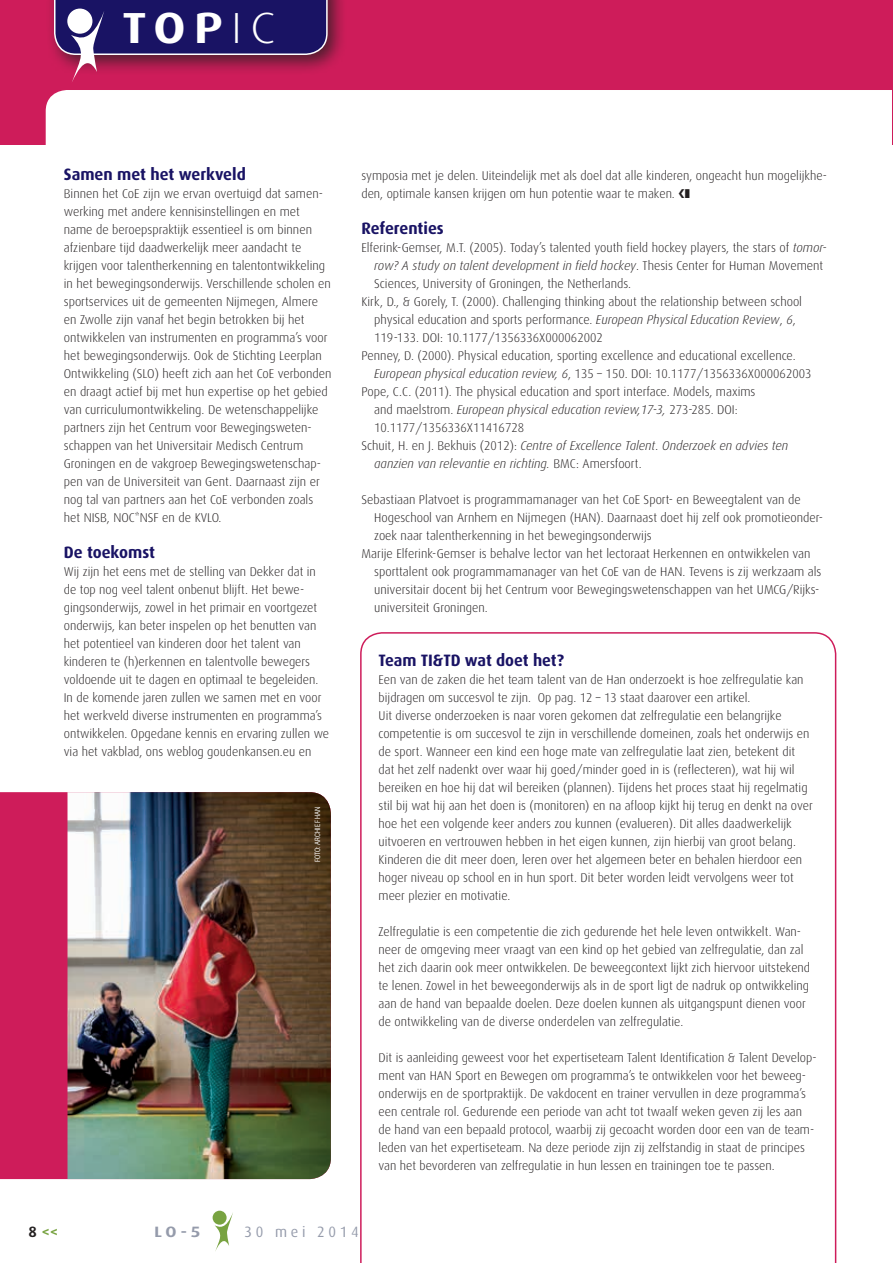
<style>
.page{position:relative;width:893px;height:1263px;background:#fff}
.page>*{position:absolute;margin:0;border:0;box-sizing:border-box;transform-origin:0 0}
.t1{font:700 43.5px "Dax Wide";color:#fff}
.t2{font:700 16.5px "Dax";color:#191364}
.t3{font:15px "Dax";letter-spacing:.26em;color:#959bab;scale:.96 1}
.t4{font:700 15px "Dax Wide";color:#959bab}
.t5{font:700 15px "Dax";color:#78a341}
.t6{font:300 12.75px/18px "Dax";color:#231f20}
.t7{font:italic 300 12.75px "Dax";color:#231f20}
.t8{font:7.5px "Imago";letter-spacing:.025em;color:#fff;scale:.8 1}
.s1{font-weight:300}
.s2{font-style:italic}
.s3{font-style:normal}
.s4{color:#231f20}
</style>
<div class="page">
<div style="left:0;top:0;width:893px;height:144px;background:#ce1c5a"></div>
<div style="left:46px;top:0;width:302px;height:75px;background:#231f20;opacity:.75"></div>
<svg style="left:54px;top:0;width:274px;height:82px"></svg>
<div style="left:46px;top:90px;width:846px;height:54px;background:#fff"></div>
<div style="left:0;top:792px;width:68px;height:387px;background:#ce1c5a"></div>
<img style="left:68px;top:792px;width:263px;height:387px">
<svg style="left:360px;top:632px;width:476px;height:631px"></svg>
<div style="left:213px;top:1211px;width:14px;height:14px;background:#78a341;border-radius:50%"></div>
<svg style="left:215px;top:1212px;width:18px;height:39px"></svg>
<h1 class="t1" style="left:122px;top:3px;width:130px">TOP<span class="s1">ic</span></h1>
<p class="t2" style="left:64px;top:165px;width:184px">Samen met het werkveld</p>
<p class="t6" style="left:64px;top:185px;width:269px">Binnen het CoE zijn we ervan overtuigd dat samen&shy;werking met andere kennisinstellingen en met name de beroepspraktijk essentieel is om binnen afzienbare tijd daadwerkelijk meer aandacht te krijgen voor talentherkenning en talentontwikkeling in het bewegingsonderwijs. Verschillende scholen en sportservices uit de gemeenten Nijmegen, Almere en Zwolle zijn vanaf het begin betrokken bij het ontwikkelen van instrumenten en programma’s voor het bewegingsonderwijs. Ook de Stichting Leerplan Ontwikkeling (SLO) heeft zich aan het CoE verbonden en draagt actief bij met hun expertise op het gebied van curriculumontwikkeling. De wetenschappelijke partners zijn het Centrum voor Bewegingsweten&shy;schappen van het Universitair Medisch Centrum Groningen en de vakgroep Bewegingswetenschap&shy;pen van de Universiteit van Gent. Daarnaast zijn er nog tal van partners aan het CoE verbonden zoals het NISB, NOC*NSF en de KVLO</p>
<p class="t6" style="left:219px;top:509px;width:4px">.</p>
<p class="t2" style="left:64px;top:543px;width:93px">De toekomst</p>
<p class="t6" style="left:64px;top:563px;width:267px">Wij zijn het eens met de stelling van Dekker dat in de top nog veel talent onbenut blijft. Het bewe&shy;gingsonderwijs, zowel in het primair en voortgezet onderwijs, kan beter inspelen op het benutten van het potentieel van kinderen door het talent van kinderen te (h)erkennen en talentvolle bewegers voldoende uit te dagen en optimaal te begeleiden.<br>I n de komende jaren zullen we samen met en voor het werkveld diverse instrumenten en programma’s ontwikkelen. Opgedane kennis en ervaring zullen we via het vakblad, ons weblog goudenkansen.eu en</p>
<p class="t8" style="left:313px;top:862px;width:70px;rotate:-90deg">foto: archief han</p>
<p class="t6" style="left:361px;top:167px;width:467px">symposia met je delen. Uiteindelijk met als doel dat alle kinderen, ongeacht hun mogelijkhe&shy;den, optimale kansen krijgen om hun potentie waar te maken. ❚</p>
<p class="t2" style="left:361px;top:219px;width:84px">Referenties</p>
<p class="t6" style="left:361px;top:239px;width:467px">Elferink-Gemser, M.T. (2005). Today’s talented youth field hockey players, the stars of <span class="s2">tomor-</span></p>
<p class="t7" style="left:374px;top:259px;width:451px">row? A study on talent development in field hockey<span class="s3">. Thesis Center for Human Movement</span></p>
<p class="t6" style="left:374px;top:275px;width:258px">Sciences, University of Groningen, the Netherlands.</p>
<p class="t6" style="left:361px;top:293px;width:442px">Kirk, D., &amp; Gorely, T. (2000). Challenging thinking about the relationship between school</p>
<p class="t6" style="left:374px;top:311px;width:423px">physical education and sports performance. <span class="s2">European Physical Education Review</span>, <span class="s2">6</span>,</p>
<p class="t6" style="left:374px;top:329px;width:230px">119-133. DOI: 10.1177/1356336X000062002</p>
<p class="t6" style="left:361px;top:347px;width:436px">Penney, D. (2000). Physical education, sporting excellence and educational excellence.</p>
<p class="t6" style="left:374px;top:365px;width:439px"><span class="s2">European physical education review, 6</span>, 135 – 150. DOI : 10.1177/1356336X000062003</p>
<p class="t6" style="left:361px;top:383px;width:396px">Pope, C.C. (2011). The physical education and sport interface. Models, maxims</p>
<p class="t7" style="left:374px;top:403px;width:365px"><span class="s3">and maelstrom.</span> European physical education review,17-3, <span class="s3">273-285. DOI :</span></p>
<p class="t6" style="left:374px;top:419px;width:151px">10.1177/1356336X11416728</p>
<p class="t7" style="left:361px;top:439px;width:428px"><span class="s3">Schuit, H. en J. Bekhuis (2012):</span> Centre of Excellence Talent. Onderzoek en advies ten</p>
<p class="t7" style="left:374px;top:457px;width:269px">aanzien van relevantie en richting. <span class="s3">BMC: Amersfoort.</span></p>
<p class="t6" style="left:361px;top:491px;width:441px">Sebastiaan Platvoet is programmamanager van het CoE Sport- en Beweegtalent van de</p>
<p class="t6" style="left:374px;top:509px;width:450px">Hogeschool van Arnhem en N ijmegen (HAN). Daarnaast doet hij zelf ook promotieonder-</p>
<p class="t6" style="left:374px;top:527px;width:279px">zoek naar talentherkenning in het bewegingsonderwijs</p>
<p class="t6" style="left:361px;top:545px;width:451px">Marije Elferink-Gemser is behalve lector van het lectoraat Herkennen en ontwikkelen van</p>
<p class="t6" style="left:374px;top:563px;width:449px">sporttalent ook programmamanager van het CoE van de HAN . Tevens is zij werkzaam als</p>
<p class="t6" style="left:374px;top:581px;width:447px">universitair docent bij het Centrum voor Bewegingswetenschappen van het UMCG/Rijks-</p>
<p class="t6" style="left:374px;top:599px;width:115px">universiteit Groningen.</p>
<p class="t2" style="left:379px;top:651px;width:187px">Team TI&amp;TD wat doet het?</p>
<p class="t6" style="left:379px;top:671px;width:436px">Een van de zaken die het team talent van de Han onderzoekt is hoe zelfregulatie kan bijdragen om succesvol te zijn. Op pag. 12 – 13 staat daarover een artikel.<br>Uit diverse onderzoeken is naar voren gekomen dat zelfregulatie een belangrijke competentie is om succesvol te zijn in verschillende domeinen, zoals het onderwijs en de sport. Wanneer een kind een hoge mate van zelfregulatie laat zien, betekent dit dat het zelf nadenkt over waar hij goed/minder goed in is (reflecteren), wat hij wil bereiken en hoe hij dat wil bereiken (plannen). Tijdens het proces staat hij regelmatig stil bij wat hij aan het doen is (monitoren) en na afloop kijkt hij terug en denkt na over hoe het een volgende keer anders zou kunnen (evalueren). Dit alles daadwerkelijk uitvoeren en vertrouwen hebben in het eigen kunnen, zijn hierbij van groot belang.<br>Kinderen die dit meer doen, leren over het algemeen beter en behalen hierdoor een hoger niveau op school en in hun sport. Dit beter worden leidt vervolgens weer tot meer plezier en motivatie.</p>
<p class="t6" style="left:379px;top:923px;width:433px">Zelfregulatie is een competentie die zich gedurende het hele leven ontwikkelt. Wan&shy;neer de omgeving meer vraagt van een kind op het gebied van zelfregulatie, dan zal het zich daarin ook meer ontwikkelen. De beweegcontext lijkt zich hiervoor uitstekend te lenen. Zowel in het beweegonderwijs als in de sport ligt de nadruk op ontwikkeling aan de hand van bepaalde doelen. Deze doelen kunnen als uitgangspunt dienen voor de ontwikkeling van de diverse onderdelen van zelfregulatie.</p>
<p class="t6" style="left:379px;top:1049px;width:439px">Dit is aanleiding geweest voor het expertiseteam Talent Identification &amp; Talent Develop&shy;ment van HAN Sport en Bewegen om programma’s te ontwikkelen voor het beweeg&shy;onderwijs en de sportpraktijk. De vakdocent en trainer vervullen in deze programma’s een centrale rol. Gedurende een periode van acht tot twaalf weken geven zij les aan de hand van een bepaald protocol, waarbij zij gecoacht worden door een van de team&shy;leden van het expertiseteam. Na deze periode zijn zij zelfstandig in staat de principes van het bevorderen van zelfregulatie in hun lessen en trainingen toe te passen.</p>
<p class="t5" style="left:29px;top:1224px;width:31px"><span class="s4">8</span> &lt;&lt;</p>
<p class="t4" style="left:154px;top:1223px;width:48px">LO-5</p>
<p class="t3" style="left:245px;top:1223px;width:120px">30 mei 2014</p>
</div>
